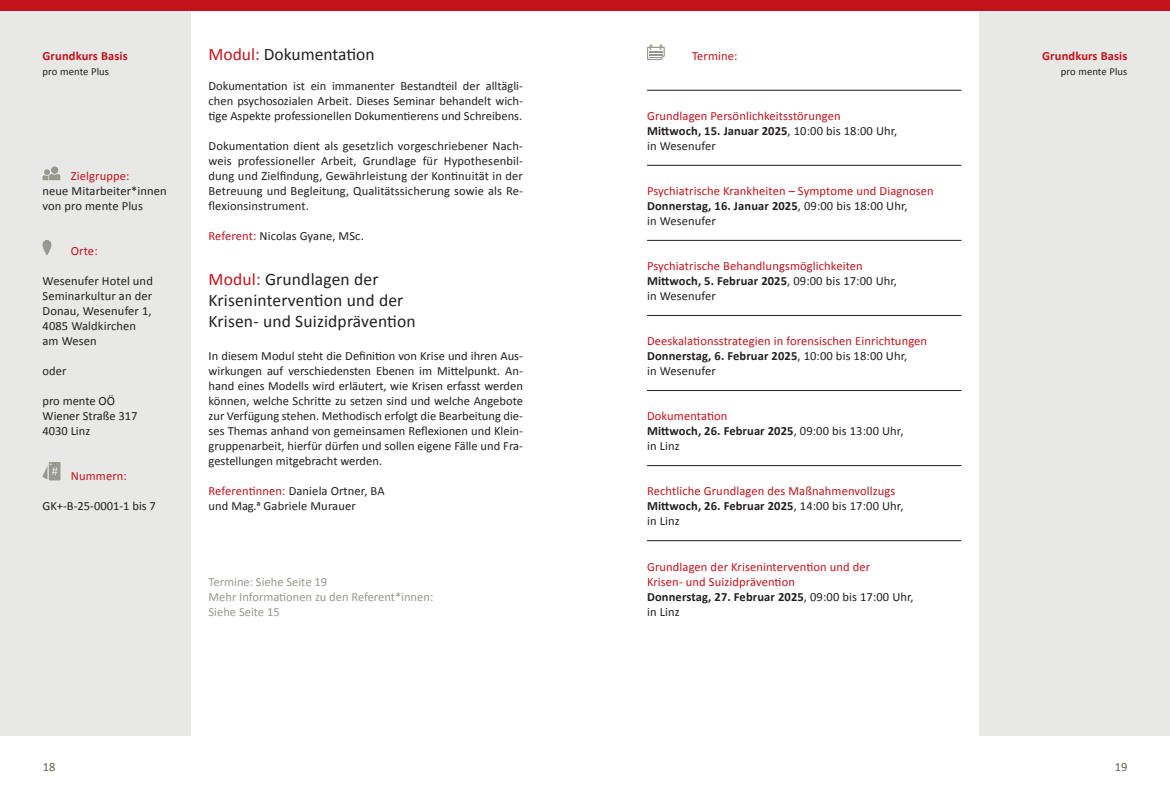
<style>
.page{position:relative;width:1170px;height:798px;background:#fff}
.page>*{position:absolute;margin:0;border:0;box-sizing:border-box;transform-origin:0 0}
.t1{font:17.5px/21px "Calibri";letter-spacing:.01em;color:#231f20}
.t2{font:12.5px/15px "Calibri";letter-spacing:.01em;color:#231f20}
.t3{font:12.5px/15px "Calibri";letter-spacing:.01em;color:#c4121a}
.t4{font:12.5px/15px "Calibri";color:#99988e}
.t5{font:700 12.5px "Calibri";letter-spacing:.01em;color:#c4121a}
.t6{font:12.5px "Calibri";color:#5f5f54}
.t7{font:10.62px "Calibri";letter-spacing:.01em;color:#231f20}
.s1{color:#c4121a}
.s2{font-weight:700;color:#231f20}
.s3{color:#231f20}
.s4{font-weight:700}
</style>
<div class="page">
<div style="left:979px;top:0;width:190px;height:735px;background:#e8e8e6"></div>
<div style="left:0;top:0;width:191px;height:735px;background:#e8e8e6"></div>
<div style="left:0;top:0;width:1169px;height:11px;background:#c4121a"></div>
<hr style="left:647px;top:90px;width:314px;height:1px;background:#231f20">
<hr style="left:647px;top:165px;width:314px;height:1px;background:#231f20">
<hr style="left:647px;top:240px;width:314px;height:1px;background:#231f20">
<hr style="left:647px;top:315px;width:314px;height:1px;background:#231f20">
<hr style="left:647px;top:390px;width:314px;height:1px;background:#231f20">
<hr style="left:647px;top:465px;width:314px;height:1px;background:#231f20">
<hr style="left:647px;top:540px;width:314px;height:1px;background:#231f20">
<svg style="left:647px;top:44px;width:17px;height:16px"></svg>
<div style="left:51px;top:166px;width:7px;height:8px;background:#99988e;border-radius:50%"></div>
<svg style="left:43px;top:169px;width:17px;height:11px"></svg>
<svg style="left:43px;top:240px;width:8px;height:15px"></svg>
<svg style="left:42px;top:462px;width:18px;height:18px"></svg>
<p class="t5" style="left:43px;top:48px;width:87px">Grundkurs Basis</p>
<p class="t7" style="left:43px;top:65px;width:68px">pro mente Plus</p>
<p class="t3" style="left:71px;top:168px;width:60px">Zielgruppe:</p>
<p class="t2" style="left:43px;top:183px;width:126px">neue Mitarbeiter*innen von pro mente Plus</p>
<p class="t3" style="left:71px;top:243px;width:28px">Orte:</p>
<p class="t2" style="left:43px;top:273px;width:112px">Wesenufer Hotel und<br>Seminarkultur an der<br>Donau, Wesenufer 1,<br>4085 Waldkirchen am Wesen</p>
<p class="t2" style="left:43px;top:363px;width:26px">oder</p>
<p class="t2" style="left:43px;top:393px;width:96px">pro mente OÖ<br>Wiener Straße 317<br>4030 Linz</p>
<p class="t3" style="left:71px;top:468px;width:57px">Nummern:</p>
<p class="t2" style="left:43px;top:498px;width:115px">GK+-B-25-0001-1 bis 7</p>
<h1 class="t1" style="left:208px;top:44px;width:167px"><span class="s1">Modul:</span> Dokumentation</h1>
<p class="t2" style="left:208px;top:78px;width:316px;text-align:justify">Dokumentation ist ein immanenter Bestandteil der alltägli&shy;chen psychosozialen Arbeit. Dieses Seminar behandelt wich&shy;tige Aspekte professionellen Dokumentierens und Schreibens.</p>
<p class="t2" style="left:208px;top:138px;width:316px;text-align:justify">Dokumentation dient als gesetzlich vorgeschriebener Nach&shy;weis professioneller Arbeit, Grundlage für Hypothesenbil&shy;dung und Zielfindung, Gewährleistung der Kontinuität in der Betreuung und Begleitung, Qualitätssicherung sowie als Re&shy;flexionsinstrument.</p>
<p class="t2" style="left:208px;top:228px;width:157px"><span class="s1">Referent:</span> Nicolas Gyane, MSc.</p>
<h1 class="t1" style="left:208px;top:269px;width:209px"><span class="s1">Modul:</span> Grundlagen der<br>Krisenintervention und der<br>Krisen- und Suizidprävention</h1>
<p class="t2" style="left:208px;top:348px;width:316px;text-align:justify">In diesem Modul steht die Definition von Krise und ihren Aus&shy;wirkungen auf verschiedensten Ebenen im Mittelpunkt. An&shy;hand eines Modells wird erläutert, wie Krisen erfasst werden können, welche Schritte zu setzen sind und welche Angebote zur Verfügung stehen. Methodisch erfolgt die Bearbeitung die&shy;ses Themas anhand von gemeinsamen Reflexionen und Klein&shy;gruppenarbeit, hierfür dürfen und sollen eigene Fälle und Fra&shy;gestellungen mitgebracht werden.</p>
<p class="t2" style="left:208px;top:483px;width:177px"><span class="s1">Referentinnen:</span> Daniela Ortner, BA und Mag.a Gabriele Murauer</p>
<p class="t4" style="left:208px;top:573px;width:226px">Termine: Siehe Seite 19<br>Mehr Informationen zu den Referent*innen:<br>Siehe Seite 15</p>
<p class="t3" style="left:692px;top:48px;width:47px">Termine:</p>
<p class="t3" style="left:647px;top:108px;width:252px">Grundlagen Persönlichkeitsstörungen<br><span class="s2">Mittwoch, 15. Januar 2025</span><span class="s3">, 10:00 bis 18:00 Uhr, in Wesenufer</span></p>
<p class="t3" style="left:647px;top:183px;width:288px">Psychiatrische Krankheiten – Symptome und Diagnosen<br><span class="s2">Donnerstag, 16. Januar 2025</span><span class="s3">, 09:00 bis 18:00 Uhr,<br>in Wesenufer</span></p>
<p class="t3" style="left:647px;top:258px;width:251px">Psychiatrische Behandlungsmöglichkeiten<br><span class="s2">Mittwoch, 5. Februar 2025</span><span class="s3">, 09:00 bis 17:00 Uhr, in Wesenufer</span></p>
<p class="t3" style="left:647px;top:333px;width:281px">Deeskalationsstrategien in forensischen Einrichtungen<br><span class="s2">Donnerstag, 6. Februar 2025</span><span class="s3">, 10:00 bis 18:00 Uhr,<br>in Wesenufer</span></p>
<p class="t2" style="left:647px;top:408px;width:258px"><span class="s1">Dokumentation<br></span><span class="s4">Mittwoch, 26. Februar 2025</span>, 09:00 bis 13:00 Uhr, in Linz</p>
<p class="t3" style="left:647px;top:483px;width:258px">Rechtliche Grundlagen des Maßnahmenvollzugs<br><span class="s2">Mittwoch, 26. Februar 2025</span><span class="s3">, 14:00 bis 17:00 Uhr, in Linz</span></p>
<p class="t3" style="left:647px;top:558px;width:268px">Grundlagen der Krisenintervention und der<br>Krisen- und Suizidprävention<br><span class="s2">Donnerstag, 27. Februar 2025</span><span class="s3">, 09:00 bis 17:00 Uhr, in Linz</span></p>
<p class="t5" style="left:1042px;top:48px;width:87px">Grundkurs Basis</p>
<p class="t7" style="left:1060px;top:65px;width:68px">pro mente Plus</p>
<p class="t6" style="left:43px;top:759px;width:14px">18</p>
<p class="t6" style="left:1114px;top:759px;width:14px">19</p>
</div>
